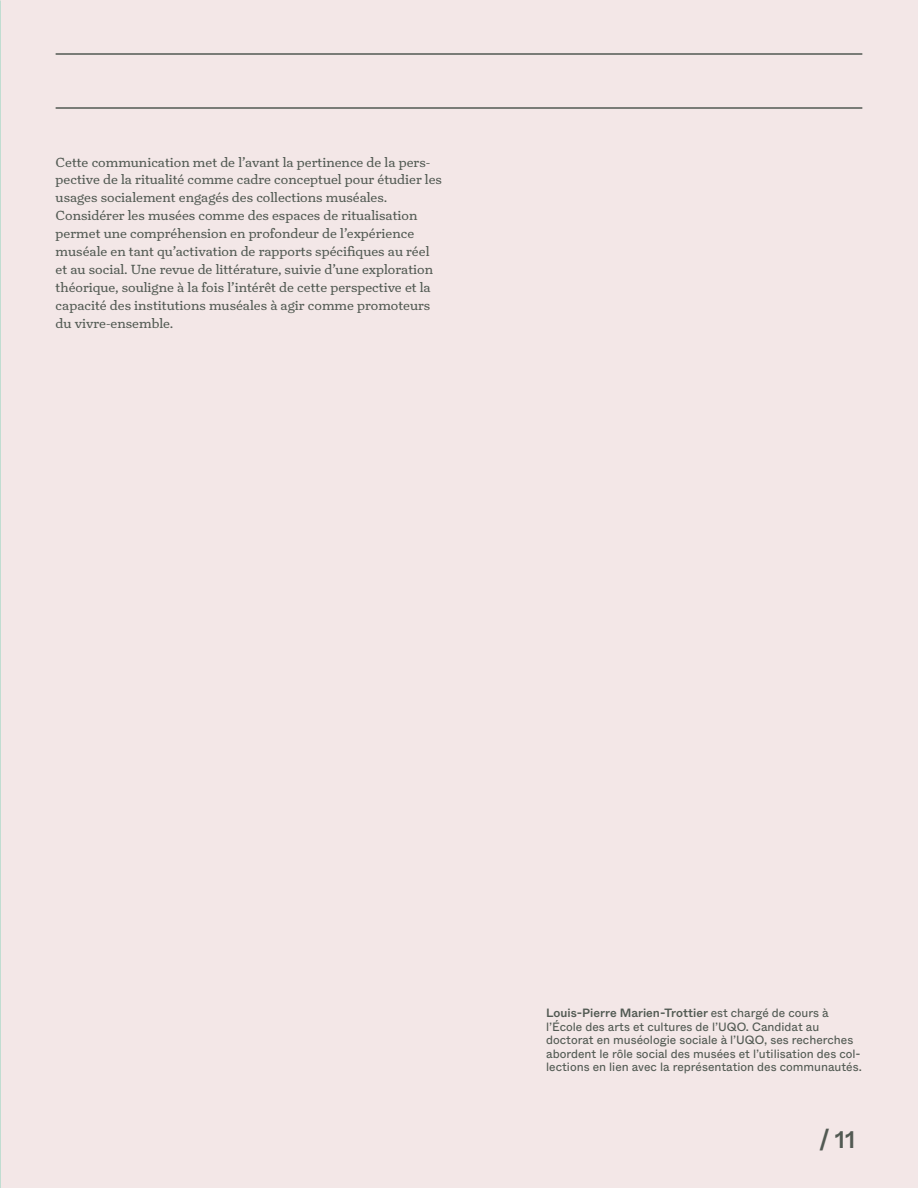
<style>
.page{position:relative;width:918px;height:1188px;background:#f3e7e7}
.page>*{position:absolute;margin:0;border:0;box-sizing:border-box;transform-origin:0 0}
.t1{font:500 24px "Edu Whyte";color:#525a53}
.t2{font:13.5px/18px "Turnip";color:#525a53}
.t3{font:12px/13.5px "Edu Whyte";color:#525a53}
.s1{font-weight:500}
</style>
<div class="page">
<hr style="left:56px;top:53px;width:806px;height:2px;background:#525a53">
<hr style="left:56px;top:107px;width:806px;height:2px;background:#525a53">
<p class="t2" style="left:56px;top:153px;width:388px">Cette communication met de l’avant la pertinence de la pers&shy;pective de la ritualité comme cadre conceptuel pour étudier les usages socialement engagés des collections muséales.<br>Considérer les musées comme des espaces de ritualisation permet une compréhension en profondeur de l’expérience muséale en tant qu’activation de rapports spécifiques au réel et au social. Une revue de littérature, suivie d’une exploration théorique, souligne à la fois l’intérêt de cette perspective et la capacité des institutions muséales à agir comme promoteurs du vivre-ensemble.</p>
<p class="t3" style="left:546px;top:1006px;width:317px"><span class="s1">Louis-Pierre Marien-Trottier</span> est chargé de cours à l’École des arts et cultures de l’UQO. Candidat au doctorat en muséologie sociale à l’UQO, ses recherches abordent le rôle social des musées et l’utilisation des col&shy;lections en lien avec la représentation des communautés.</p>
<h1 class="t1" style="left:819px;top:1124px;width:38px">/ 11</h1>
</div>
